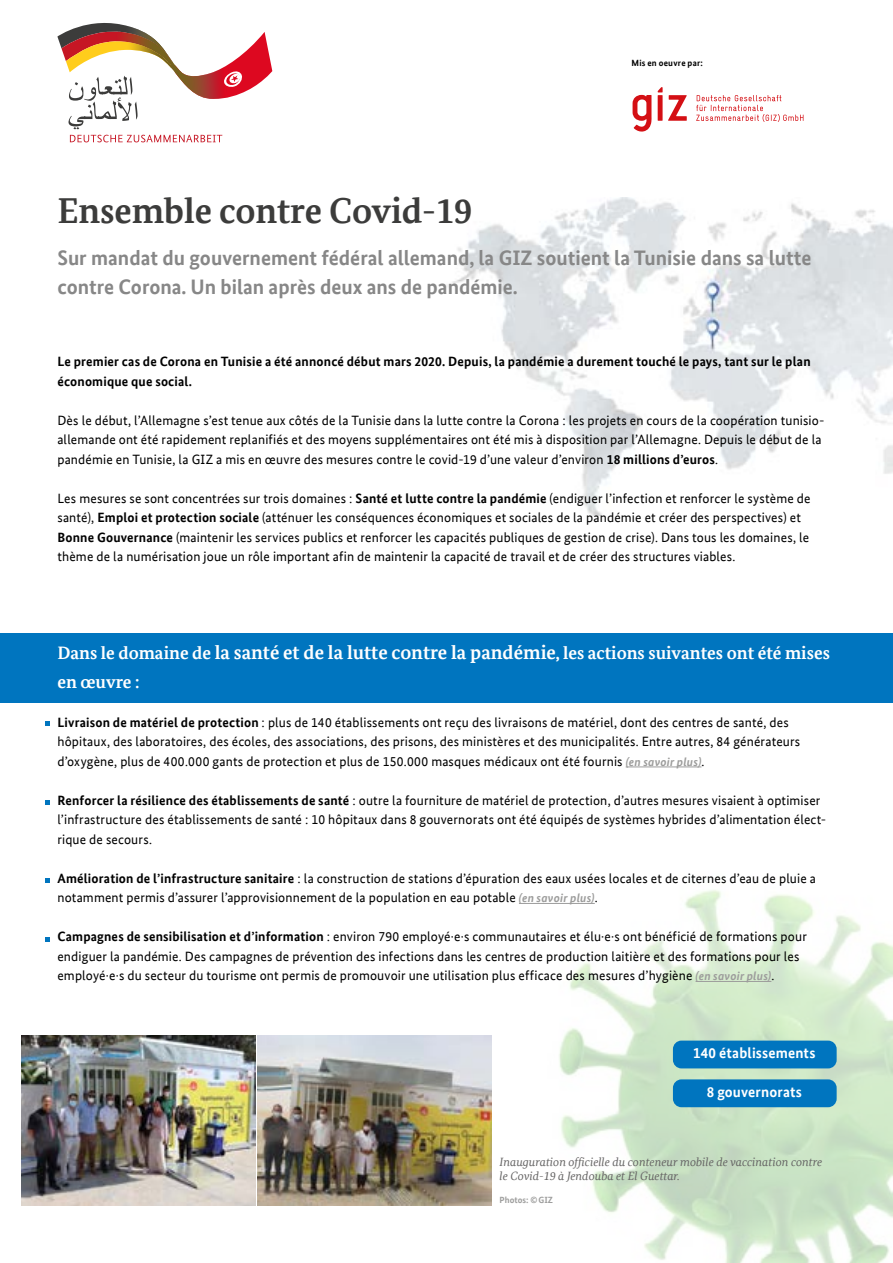
<style>
.page{position:relative;width:893px;height:1263px;background:#fff}
.page>*{position:absolute;margin:0;border:0;box-sizing:border-box;transform-origin:0 0}
.t1{font:700 36px "Bundes Serif Office";color:#3c3c3b}
.t2{font:700 21px/28.5px "Bundes Sans Office";color:#878787}
.t3{font:700 18px/29.2px "Bundes Serif Office";color:#fff}
.t4{font:700 15px "Bundes Sans Office";letter-spacing:.01em;color:#fff}
.t5{font:13.5px/19.5px "Bundes Sans Office";letter-spacing:.01em;color:#000}
.t6{font:700 13.5px/19.5px "Bundes Sans Office";letter-spacing:.015em;color:#000}
.t7{font:italic 12px/14.4px "Bundes Serif Office";color:#646363}
.t8{font:700 9px "Bundes Sans Office";letter-spacing:.025em;color:#000}
.t9{font:700 9px "Bundes Sans Office";color:#9d9d9c}
.s1{font-weight:700}
.s2{font-size:19.5px}
.s3{font-weight:700;font-style:italic;font-size:12px;color:#9d9d9c}
</style>
<div class="page">
<div style="left:0;top:634px;width:893px;height:69px;background:#0075bf"></div>
<img style="left:559px;top:766px;width:334px;height:497px">
<img style="left:445px;top:198px;width:448px;height:317px">
<img style="left:21px;top:1035px;width:234px;height:170px">
<img style="left:257px;top:1035px;width:234px;height:170px">
<svg style="left:70px;top:135px;width:152px;height:7px"></svg>
<svg style="left:57px;top:23px;width:215px;height:106px"></svg>
<svg style="left:633px;top:95px;width:19px;height:37px"></svg>
<svg style="left:658px;top:87px;width:29px;height:34px"></svg>
<svg style="left:696px;top:95px;width:107px;height:27px"></svg>
<hr style="left:626px;top:766px;width:75px;height:1px;background:#9d9d9c">
<hr style="left:519px;top:903px;width:76px;height:1px;background:#9d9d9c">
<hr style="left:696px;top:981px;width:75px;height:1px;background:#9d9d9c">
<div style="left:673px;top:1040px;width:164px;height:28px;background:#0075bf;border-radius:9px"></div>
<div style="left:673px;top:1079px;width:164px;height:28px;background:#0075bf;border-radius:9px"></div>
<svg style="left:45px;top:722px;width:5px;height:4px"></svg>
<svg style="left:45px;top:800px;width:5px;height:4px"></svg>
<svg style="left:45px;top:878px;width:5px;height:4px"></svg>
<svg style="left:45px;top:937px;width:5px;height:4px"></svg>
<p class="t8" style="left:631px;top:58px;width:73px">Mis en oeuvre par:</p>
<h1 class="t1" style="left:57px;top:189px;width:416px">Ensemble contre Covid-19</h1>
<h2 class="t2" style="left:57px;top:244px;width:755px">Sur mandat du gouvernement fédéral allemand, la GIZ soutient la Tunisie dans sa lutte contre Corona. Un bilan après deux ans de pandémie.</h2>
<p class="t6" style="left:57px;top:352px;width:755px">Le premier cas de Corona en Tunisie a été annoncé début mars 2020. Depuis, la pandémie a durement touché le pays, tant sur le plan économique que social.</p>
<p class="t5" style="left:57px;top:410px;width:769px">Dès le début, l’Allemagne s’est tenue aux côtés de la Tunisie dans la lutte contre la Corona : les projets en cours de la coopération tunisio&shy;allemande ont été rapidement replanifiés et des moyens supplémentaires ont été mis à disposition par l’Allemagne. Depuis le début de la pandémie en Tunisie, la GIZ a mis en œuvre des mesures contre le covid-19 d’une valeur d’environ <span class="s1">18 millions d’euros</span>.</p>
<p class="t5" style="left:57px;top:488px;width:755px">Les mesures se sont concentrées sur trois domaines : <span class="s1">Santé et lutte contre la pandémie</span> (endiguer l’infection et renforcer le système de santé), <span class="s1">Emploi et protection sociale</span> (atténuer les conséquences économiques et sociales de la pandémie et créer des perspectives) et <span class="s1">Bonne Gouvernance</span> (maintenir les services publics et renforcer les capacités publiques de gestion de crise). Dans tous les domaines, le thème de la numérisation joue un rôle important afin de maintenir la capacité de travail et de créer des structures viables.</p>
<h3 class="t3" style="left:57px;top:638px;width:774px">Dans le domaine de <span class="s2">la santé et de la lutte contre la pandémie</span>, les actions suivantes ont été mises en œuvre :</h3>
<p class="t5" style="left:57px;top:712px;width:744px"><span class="s1">Livraison de matériel de protection</span> : plus de 140 établissements ont reçu des livraisons de matériel, dont des centres de santé, des hôpitaux, des laboratoires, des écoles, des associations, des prisons, des ministères et des municipalités. Entre autres, 84 générateurs d’oxygène, plus de 400.000 gants de protection et plus de 150.000 masques médicaux ont été fournis <span class="s3">(en savoir plus)</span>.</p>
<p class="t5" style="left:57px;top:790px;width:770px"><span class="s1">Renforcer la résilience des établissements de santé</span> : outre la fourniture de matériel de protection, d’autres mesures visaient à optimiser l’infrastructure des établissements de santé : 10 hôpitaux dans 8 gouvernorats ont été équipés de systèmes hybrides d’alimentation élect&shy;rique de secours.</p>
<p class="t5" style="left:57px;top:868px;width:760px"><span class="s1">Amélioration de l’infrastructure sanitaire</span> : la construction de stations d’épuration des eaux usées locales et de citernes d’eau de pluie a notamment permis d’assurer l’approvisionnement de la population en eau potable <span class="s3">(en savoir plus)</span>.</p>
<p class="t5" style="left:57px;top:927px;width:751px"><span class="s1">Campagnes de sensibilisation et d’information</span> : environ 790 employé·e·s communautaires et élu·e·s ont bénéficié de formations pour endiguer la pandémie. Des campagnes de prévention des infections dans les centres de production laitière et des formations pour les employé·e·s du secteur du tourisme ont permis de promouvoir une utilisation plus efficace des mesures d’hygiène <span class="s3">(en savoir plus)</span>.</p>
<p class="t4" style="left:693px;top:1044px;width:124px">140 établissements</p>
<p class="t4" style="left:707px;top:1083px;width:97px">8 gouvernorats</p>
<p class="t7" style="left:500px;top:1154px;width:324px">Inauguration officielle du conteneur mobile de vaccination contre le Covid-19 à Jendouba et El Guettar.</p>
<p class="t9" style="left:500px;top:1195px;width:55px">Photos: ©GIZ</p>
</div>
